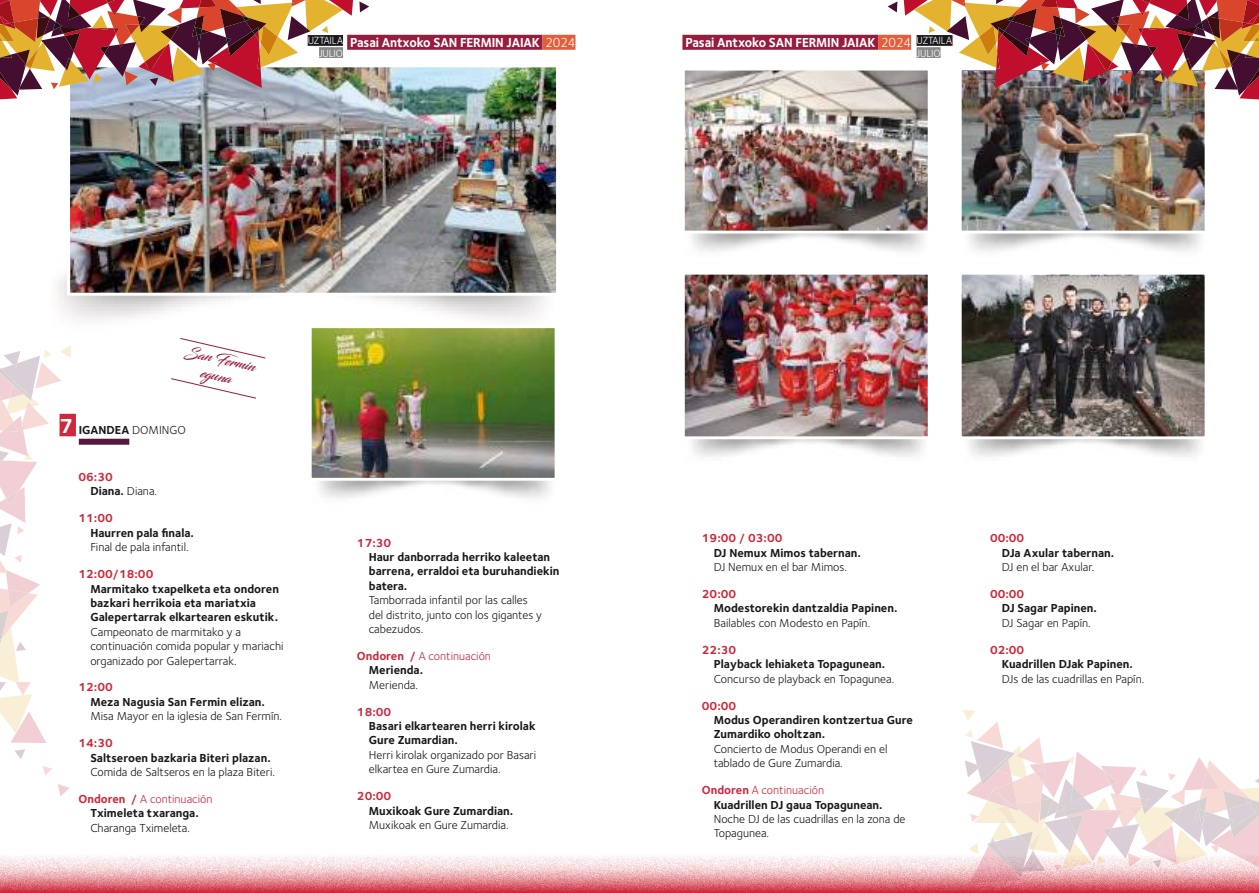
<style>
.page{position:relative;width:1259px;height:893px;background:#fff}
.page>*{position:absolute;margin:0;border:0;box-sizing:border-box;transform-origin:0 0}
.t1{font:14.4px/17.2px "Blacksword";color:#951d3d;text-align:center}
.t2{font:700 13.5px "Foundry Sterling";letter-spacing:-.01em;color:#fff;scale:.95 1}
.t3{font:700 12px/14.4px "Foundry Sterling";color:#19171b}
.t4{font:12px/14.4px "Foundry Sterling";color:#19171b}
.t5{font:700 12px "Foundry Sterling";color:#cd293b}
.t6{font:12px/14.4px "Foundry Sterling";color:#cd293b}
.t7{font:10.8px/12.1px "Foundry Sterling";letter-spacing:-.01em;color:#fff;scale:.95 1}
.s1{font-weight:400}
.s2{font-size:21px;color:#fff}
.s3{color:#cd293b}
.s4{font-weight:400;color:#cd293b}
.s5{font-weight:700}
.s6{font-weight:700;color:#19171b}
</style>
<div class="page">
<img style="left:71px;top:68px;width:484px;height:224px">
<div style="left:67px;top:64px;width:492px;height:232px;border:3px solid #fff"></div>
<svg style="left:0;top:855px;width:1259px;height:38px"></svg>
<img style="left:313px;top:329px;width:240px;height:148px">
<div style="left:309px;top:325px;width:248px;height:156px;border:3px solid #fff"></div>
<img style="left:686px;top:309px;width:240px;height:126px">
<div style="left:682px;top:272px;width:248px;height:167px;border:3px solid #fff"></div>
<img style="left:682px;top:233px;width:232px;height:76px">
<img style="left:686px;top:72px;width:240px;height:157px">
<div style="left:682px;top:68px;width:248px;height:165px;border:3px solid #fff"></div>
<img style="left:914px;top:385px;width:287px;height:76px">
<img style="left:963px;top:309px;width:240px;height:126px">
<div style="left:959px;top:272px;width:248px;height:167px;border:3px solid #fff"></div>
<img style="left:914px;top:179px;width:293px;height:130px">
<img style="left:963px;top:99px;width:240px;height:130px">
<div style="left:959px;top:68px;width:248px;height:165px;border:3px solid #fff"></div>
<svg style="left:887px;top:1px;width:10px;height:11px"></svg>
<svg style="left:359px;top:1px;width:10px;height:11px"></svg>
<img style="left:0;top:0;width:353px;height:99px">
<div style="left:347px;top:35px;width:195px;height:15px;background:#951d3d"></div>
<div style="left:542px;top:35px;width:33px;height:15px;background:#e35f3b"></div>
<div style="left:682px;top:35px;width:196px;height:15px;background:#951d3d"></div>
<div style="left:878px;top:35px;width:33px;height:15px;background:#e35f3b"></div>
<div style="left:60px;top:414px;width:16px;height:22px;background:#cd293b"></div>
<div style="left:79px;top:439px;width:50px;height:6px;background:#59173f"></div>
<img style="left:903px;top:0;width:356px;height:99px">
<div style="left:916px;top:47px;width:24px;height:11px;background:#868789"></div>
<div style="left:308px;top:35px;width:35px;height:11px;background:#19171b"></div>
<div style="left:319px;top:47px;width:24px;height:11px;background:#868789"></div>
<svg style="left:180px;top:338px;width:86px;height:21px"></svg>
<svg style="left:171px;top:378px;width:86px;height:21px"></svg>
<svg style="left:962px;top:710px;width:297px;height:173px"></svg>
<svg style="left:58px;top:784px;width:12px;height:12px"></svg>
<svg style="left:43px;top:766px;width:9px;height:9px"></svg>
<svg style="left:14px;top:749px;width:11px;height:10px"></svg>
<svg style="left:0;top:345px;width:71px;height:398px"></svg>
<p class="t7" style="left:308px;top:35px;width:39px;text-align:right">UZTAILA<br>JULIO</p>
<p class="t2" style="left:350px;top:34px;width:239px">Pasai Antxoko SAN FERMIN JAIAK <span class="s1">2024</span></p>
<p class="t2" style="left:685px;top:34px;width:239px">Pasai Antxoko SAN FERMIN JAIAK <span class="s1">2024</span></p>
<p class="t7" style="left:916px;top:35px;width:39px">UZTAILA<br>JULIO</p>
<p class="t1" style="left:187px;top:342px;width:74px;rotate:13deg">San Fermin eguna</p>
<p class="t3" style="left:60px;top:423px;width:128px"><span class="s2">7</span> IGANDEA <span class="s1">DOMINGO</span></p>
<p class="t3" style="left:90px;top:470px;width:68px;text-indent:-12px"><span class="s3">06:30<br></span>Diana. <span class="s1">Diana.</span></p>
<p class="t5" style="left:78px;top:511px;width:36px">11:00</p>
<p class="t3" style="left:90px;top:525px;width:105px">Haurren pala finala.</p>
<p class="t4" style="left:90px;top:540px;width:100px">Final de pala infantil.</p>
<p class="t5" style="left:78px;top:567px;width:76px">12:00/18:00</p>
<p class="t3" style="left:90px;top:581px;width:190px">Marmitako txapelketa eta ondoren bazkari herrikoia eta mariatxia<br>Galepertarrak elkartearen eskutik.</p>
<p class="t4" style="left:90px;top:624px;width:195px">Campeonato de marmitako y a continuación comida popular y mariachi organizado por Galepertarrak.</p>
<p class="t5" style="left:78px;top:680px;width:36px">12:00</p>
<p class="t3" style="left:90px;top:694px;width:176px">Meza Nagusia San Fermin elizan.</p>
<p class="t4" style="left:90px;top:709px;width:193px">Misa Mayor en la iglesia de San Fermín.</p>
<p class="t5" style="left:78px;top:736px;width:36px">14:30</p>
<p class="t3" style="left:90px;top:750px;width:182px">Saltseroen bazkaria Biteri plazan.</p>
<p class="t4" style="left:90px;top:765px;width:186px">Comida de Saltseros en la plaza Biteri.</p>
<p class="t3" style="left:78px;top:791px;width:135px;text-align:center"><span class="s3">Ondoren /</span> <span class="s4">A continuación<br></span>Tximeleta txaranga.</p>
<p class="t4" style="left:90px;top:820px;width:101px">Charanga Tximeleta.</p>
<p class="t5" style="left:357px;top:535px;width:36px">17:30</p>
<p class="t3" style="left:369px;top:550px;width:192px">Haur danborrada herriko kaleetan barrena, erraldoi eta buruhandiekin batera.</p>
<p class="t4" style="left:369px;top:593px;width:175px">Tamborrada infantil por las calles del distrito, junto con los gigantes y cabezudos.</p>
<p class="t6" style="left:369px;top:649px;width:124px;text-indent:-12px"><span class="s5">Ondoren /</span> A continuación<br><span class="s6">Merienda.</span></p>
<p class="t4" style="left:369px;top:677px;width:51px">Merienda.</p>
<p class="t5" style="left:357px;top:704px;width:36px">18:00</p>
<p class="t3" style="left:369px;top:719px;width:168px">Basari elkartearen herri kirolak<br>Gure Zumardian.</p>
<p class="t4" style="left:369px;top:747px;width:169px">Herri kirolak organizado por Basari elkartea en Gure Zumardia.</p>
<p class="t5" style="left:357px;top:789px;width:36px">20:00</p>
<p class="t3" style="left:369px;top:803px;width:146px">Muxikoak Gure Zumardian.</p>
<p class="t4" style="left:369px;top:818px;width:141px">Muxikoak en Gure Zumardia.</p>
<p class="t5" style="left:702px;top:531px;width:82px">19:00 / 03:00</p>
<p class="t3" style="left:714px;top:545px;width:149px">DJ Nemux Mimos tabernan.</p>
<p class="t4" style="left:714px;top:560px;width:135px">DJ Nemux en el bar Mimos.</p>
<p class="t5" style="left:702px;top:587px;width:36px">20:00</p>
<p class="t3" style="left:714px;top:601px;width:185px">Modestorekin dantzaldia Papinen.</p>
<p class="t4" style="left:714px;top:616px;width:158px">Bailables con Modesto en Papín.</p>
<p class="t5" style="left:702px;top:643px;width:36px">22:30</p>
<p class="t3" style="left:714px;top:657px;width:173px">Playback lehiaketa Topagunean.</p>
<p class="t4" style="left:714px;top:671px;width:182px">Concurso de playback en Topagunea.</p>
<p class="t5" style="left:702px;top:698px;width:36px">00:00</p>
<p class="t3" style="left:714px;top:713px;width:201px">Modus Operandiren kontzertua Gure<br>Zumardiko oholtzan.</p>
<p class="t4" style="left:714px;top:741px;width:175px">Concierto de Modus Operandi en el tablado de Gure Zumardia.</p>
<p class="t3" style="left:714px;top:783px;width:170px;text-indent:-12px"><span class="s3">Ondoren</span> <span class="s4">A continuación<br></span>Kuadrillen DJ gaua Topagunean.</p>
<p class="t4" style="left:714px;top:812px;width:193px">Noche DJ de las cuadrillas en la zona de<br>Topagunea.</p>
<p class="t5" style="left:990px;top:531px;width:36px">00:00</p>
<p class="t3" style="left:1002px;top:545px;width:114px">DJa Axular tabernan.</p>
<p class="t4" style="left:1002px;top:560px;width:94px">DJ en el bar Axular.</p>
<p class="t5" style="left:990px;top:587px;width:36px">00:00</p>
<p class="t3" style="left:1002px;top:601px;width:96px">DJ Sagar Papinen.</p>
<p class="t4" style="left:1002px;top:615px;width:90px">DJ Sagar en Papín.</p>
<p class="t5" style="left:990px;top:643px;width:36px">02:00</p>
<p class="t3" style="left:1002px;top:657px;width:132px">Kuadrillen DJak Papinen.</p>
<p class="t4" style="left:1002px;top:671px;width:144px">DJs de las cuadrillas en Papín.</p>
</div>
